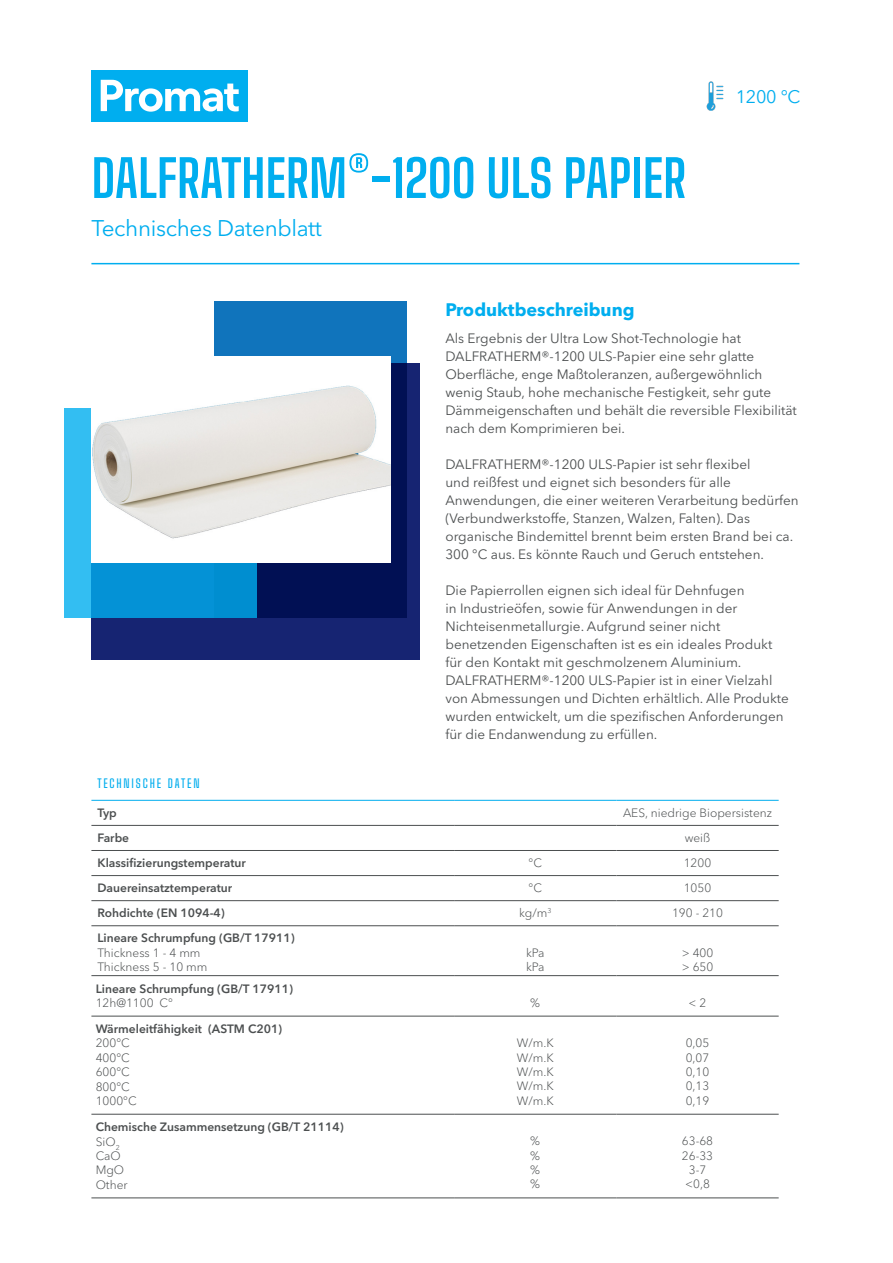
<style>
.page{position:relative;width:893px;height:1263px;background:#fff}
.page>*{position:absolute;margin:0;border:0;box-sizing:border-box;transform-origin:0 0}
.t1{font:700 51px "Big Shoulders Text";color:#00aeef}
.Intro_text-20_8_Demi{font:22.5px "Avenir Next W1 G";letter-spacing:-.015em;color:#00aeef}
.Blue_text_header{font:700 18px "Avenir Next W1 G";color:#00aeef}
.Intro_text-20_8_Demi-2{font:18px "Avenir Next W1 G";color:#00aeef}
.Body_text{font:13.5px/18px "Avenir Next W1 G";color:#4c4f50}
.t2{font:300 12px "Avenir Next W1 G";color:#4c4f50}
.t3{font:600 12px "Avenir Next W1 G";color:#4c4f50}
.t4{font:500 12px "Big Shoulders Text";letter-spacing:.15em;color:#00adee}
</style>
<div class="page">
<div style="left:214px;top:302px;width:193px;height:316px;background:#1074bc"></div>
<svg style="left:91px;top:364px;width:329px;height:296px;background:#0f1d67"></svg>
<svg style="left:64px;top:408px;width:192px;height:210px;background:#15a2df"></svg>
<hr style="left:91px;top:825px;width:363px;height:1px;background:#4c4f50">
<hr style="left:454px;top:825px;width:162px;height:1px;background:#4c4f50">
<hr style="left:616px;top:825px;width:163px;height:1px;background:#4c4f50">
<hr style="left:91px;top:850px;width:363px;height:1px;background:#4c4f50">
<hr style="left:454px;top:850px;width:162px;height:1px;background:#4c4f50">
<hr style="left:616px;top:850px;width:163px;height:1px;background:#4c4f50">
<hr style="left:91px;top:875px;width:363px;height:1px;background:#4c4f50">
<hr style="left:454px;top:875px;width:162px;height:1px;background:#4c4f50">
<hr style="left:616px;top:875px;width:163px;height:1px;background:#4c4f50">
<hr style="left:91px;top:900px;width:363px;height:1px;background:#4c4f50">
<hr style="left:454px;top:900px;width:162px;height:1px;background:#4c4f50">
<hr style="left:616px;top:900px;width:163px;height:1px;background:#4c4f50">
<hr style="left:91px;top:925px;width:363px;height:1px;background:#4c4f50">
<hr style="left:454px;top:925px;width:162px;height:1px;background:#4c4f50">
<hr style="left:616px;top:925px;width:163px;height:1px;background:#4c4f50">
<hr style="left:91px;top:975px;width:363px;height:1px;background:#4c4f50">
<hr style="left:454px;top:975px;width:162px;height:1px;background:#4c4f50">
<hr style="left:616px;top:975px;width:163px;height:1px;background:#4c4f50">
<hr style="left:91px;top:1016px;width:363px;height:1px;background:#4c4f50">
<hr style="left:454px;top:1016px;width:162px;height:1px;background:#4c4f50">
<hr style="left:616px;top:1016px;width:163px;height:1px;background:#4c4f50">
<hr style="left:91px;top:1114px;width:363px;height:1px;background:#4c4f50">
<hr style="left:454px;top:1114px;width:162px;height:1px;background:#4c4f50">
<hr style="left:616px;top:1114px;width:163px;height:1px;background:#4c4f50">
<hr style="left:91px;top:1197px;width:363px;height:1px;background:#4c4f50">
<hr style="left:454px;top:1197px;width:162px;height:1px;background:#4c4f50">
<hr style="left:616px;top:1197px;width:163px;height:1px;background:#4c4f50">
<hr style="left:91px;top:800px;width:363px;height:1px;background:#00aeef">
<hr style="left:454px;top:800px;width:162px;height:1px;background:#00aeef">
<hr style="left:616px;top:800px;width:163px;height:1px;background:#00aeef">
<div style="left:91px;top:70px;width:157px;height:51px;background:#00aeef"></div>
<svg style="left:101px;top:80px;width:138px;height:32px"></svg>
<hr style="left:91px;top:263px;width:708px;height:1px;background:#00aeef">
<img style="left:91px;top:357px;width:299px;height:206px">
<img style="left:706px;top:81px;width:18px;height:29px">
<p class="t1" style="left:91px;top:137px;width:596px">DALFRATHERM®-1200 ULS PAPIER</p>
<p class="Intro_text-20_8_Demi" style="left:91px;top:215px;width:232px">Technisches Datenblatt</p>
<p class="Intro_text-20_8_Demi-2" style="left:736px;top:86px;width:66px">1200 °C</p>
<p class="t4" style="left:97px;top:774px;width:104px">TECHNISCHE DATEN</p>
<p class="Blue_text_header" style="left:445px;top:298px;width:191px">Produktbeschreibung</p>
<p class="Body_text" style="left:445px;top:329px;width:353px">Als Ergebnis der Ultra Low Shot-Technologie hat DALFRATHERM®-1200 ULS-Papier eine sehr glatte Oberfläche, enge Maßtoleranzen, außergewöhnlich wenig Staub, hohe mechanische Festigkeit, sehr gute Dämmeigenschaften und behält die reversible Flexibilität nach dem Komprimieren bei.</p>
<p class="Body_text" style="left:445px;top:455px;width:355px">DALFRATHERM®-1200 ULS-Papier ist sehr flexibel<br>und reißfest und eignet sich besonders für alle Anwendungen, die einer weiteren Verarbeitung bedürfen (Verbundwerkstoffe, Stanzen, Walzen, Falten). Das organische Bindemittel brennt beim ersten Brand bei ca.<br>300 °C aus. Es könnte Rauch und Geruch entstehen.</p>
<p class="Body_text" style="left:445px;top:581px;width:345px">Die Papierrollen eignen sich ideal für Dehnfugen<br>in Industrieöfen, sowie für Anwendungen in der Nichteisenmetallurgie. Aufgrund seiner nicht benetzenden Eigenschaften ist es ein ideales Produkt für den Kontakt mit geschmolzenem Aluminium.<br>DALFRATHERM®-1200 ULS-Papier ist in einer Vielzahl von Abmessungen und Dichten erhältlich. Alle Produkte wurden entwickelt, um die spezifischen Anforderungen für die Endanwendung zu erfüllen.</p>
<p class="t3" style="left:97px;top:805px;width:21px">Typ</p>
<p class="t2" style="left:623px;top:805px;width:151px">AES, niedrige Biopersistenz</p>
<p class="t3" style="left:97px;top:830px;width:33px">Farbe</p>
<p class="t2" style="left:685px;top:831px;width:27px">weiß</p>
<p class="t3" style="left:97px;top:855px;width:150px">Klassifizierungstemperatur</p>
<p class="t2" style="left:529px;top:856px;width:15px">°C</p>
<p class="t2" style="left:684px;top:856px;width:29px">1200</p>
<p class="t3" style="left:97px;top:881px;width:136px">Dauereinsatztemperatur</p>
<p class="t2" style="left:529px;top:881px;width:15px">°C</p>
<p class="t2" style="left:684px;top:881px;width:29px">1050</p>
<p class="t3" style="left:97px;top:906px;width:129px">Rohdichte (EN 1094-4)</p>
<p class="t2" style="left:519px;top:906px;width:34px">kg/m<sup>3</sup></p>
<p class="t2" style="left:672px;top:906px;width:53px">190 - 210</p>
<p class="t3" style="left:97px;top:931px;width:199px">Lineare Schrumpfung (GB/T 17911)</p>
<p class="t2" style="left:97px;top:945px;width:105px">Thickness 1 - 4 mm</p>
<p class="t2" style="left:97px;top:960px;width:112px">Thickness 5 - 10 mm</p>
<p class="t2" style="left:526px;top:945px;width:20px">kPa</p>
<p class="t2" style="left:526px;top:960px;width:20px">kPa</p>
<p class="t2" style="left:682px;top:945px;width:33px">&gt; 400</p>
<p class="t2" style="left:682px;top:960px;width:33px">&gt; 650</p>
<p class="t3" style="left:96px;top:981px;width:199px">Lineare Schrumpfung (GB/T 17911)</p>
<p class="t2" style="left:96px;top:996px;width:79px">12h@1100 C°</p>
<p class="t2" style="left:530px;top:995px;width:11px">%</p>
<p class="t2" style="left:689px;top:995px;width:19px">&lt; 2</p>
<p class="t3" style="left:96px;top:1021px;width:188px">Wärmeleitfähigkeit (ASTM C201)</p>
<p class="t2" style="left:96px;top:1036px;width:36px">200°C</p>
<p class="t2" style="left:96px;top:1050px;width:36px">400°C</p>
<p class="t2" style="left:96px;top:1065px;width:36px">600°C</p>
<p class="t2" style="left:96px;top:1079px;width:36px">800°C</p>
<p class="t2" style="left:96px;top:1094px;width:43px">1000°C</p>
<p class="t2" style="left:517px;top:1036px;width:39px">W/m.K</p>
<p class="t2" style="left:517px;top:1050px;width:39px">W/m.K</p>
<p class="t2" style="left:517px;top:1064px;width:39px">W/m.K</p>
<p class="t2" style="left:517px;top:1079px;width:39px">W/m.K</p>
<p class="t2" style="left:517px;top:1093px;width:39px">W/m.K</p>
<p class="t2" style="left:686px;top:1036px;width:25px">0,05</p>
<p class="t2" style="left:686px;top:1050px;width:25px">0,07</p>
<p class="t2" style="left:686px;top:1064px;width:25px">0,10</p>
<p class="t2" style="left:686px;top:1079px;width:25px">0,13</p>
<p class="t2" style="left:686px;top:1093px;width:25px">0,19</p>
<p class="t3" style="left:96px;top:1120px;width:250px">Chemische Zusammensetzung (GB/T 21114)</p>
<p class="t2" style="left:96px;top:1134px;width:26px">SiO<sub>2</sub></p>
<p class="t2" style="left:96px;top:1148px;width:27px">CaO</p>
<p class="t2" style="left:96px;top:1163px;width:30px">MgO</p>
<p class="t2" style="left:96px;top:1177px;width:33px">Other</p>
<p class="t2" style="left:530px;top:1134px;width:11px">%</p>
<p class="t2" style="left:530px;top:1148px;width:11px">%</p>
<p class="t2" style="left:530px;top:1163px;width:11px">%</p>
<p class="t2" style="left:530px;top:1177px;width:11px">%</p>
<p class="t2" style="left:682px;top:1134px;width:33px">63-68</p>
<p class="t2" style="left:682px;top:1148px;width:33px">26-33</p>
<p class="t2" style="left:689px;top:1163px;width:19px">3-7</p>
<p class="t2" style="left:685px;top:1177px;width:26px">&lt;0,8</p>
</div>
